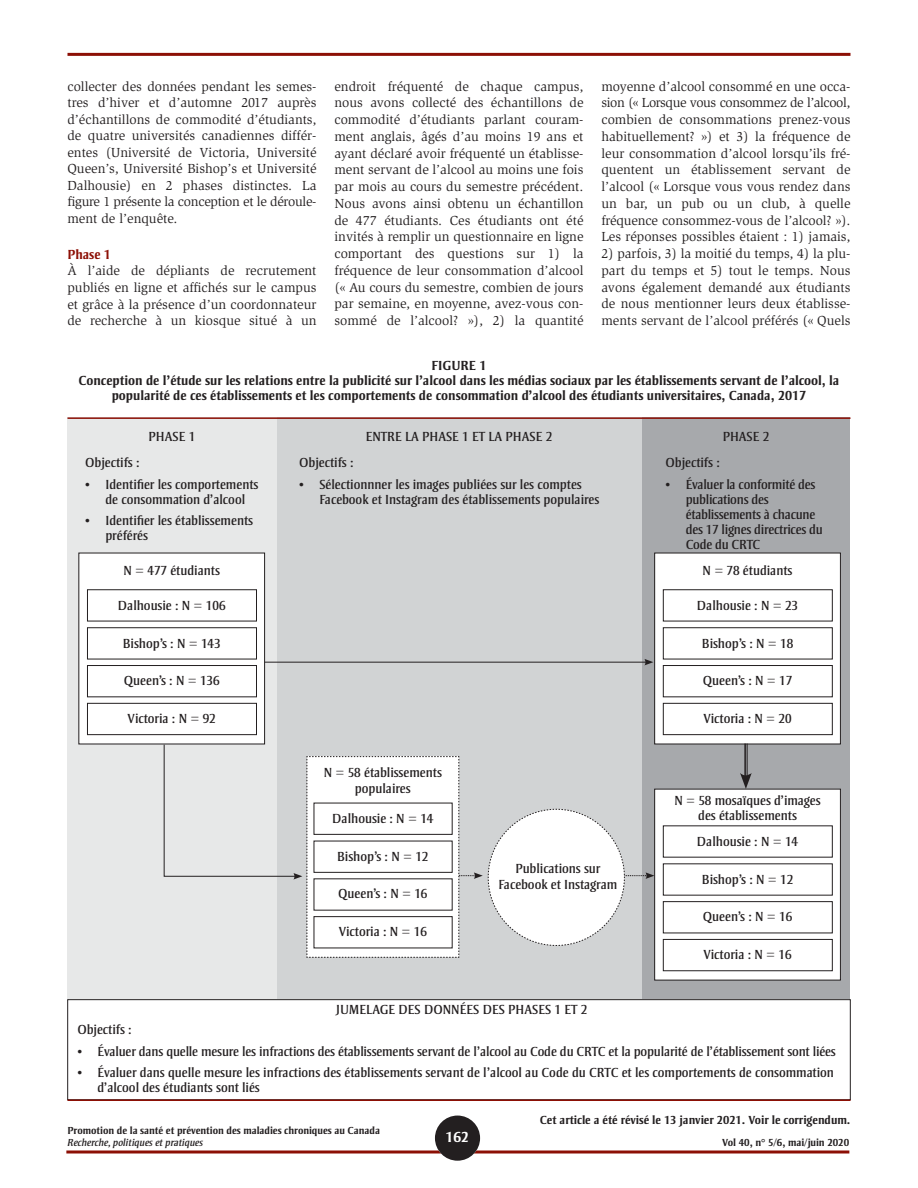
<style>
.page{position:relative;width:918px;height:1188px;background:#fff}
.page>*{position:absolute;margin:0;border:0;box-sizing:border-box;transform-origin:0 0}
.t1{font:700 15px "Strayhorn MT Std";color:#fff}
.BODY{font:13.5px/16.8px "Slimbach Std";color:#231f20;text-align:justify}
.BODY-2{font:13.5px/15px "Strayhorn MT Std";color:#231f20;text-align:center}
.Tableau_titre{font:700 13.5px/15px "Strayhorn MT Std";color:#231f20;text-align:center}
.Real_H4{font:700 13.5px "Strayhorn MT Std";color:#8c0f05}
.t2{font:700 12px "Strayhorn MT Std";color:#231f20}
.t3{font:700 10.5px "Strayhorn MT Std";color:#231f20}
.t4{font:italic 10.5px "Strayhorn MT Std";color:#231f20}
</style>
<div class="page">
<svg style="left:66px;top:1150px;width:783px;height:4px;background:#a84a43"></svg>
<hr style="left:68px;top:53px;width:782px;height:3px;background:#8c0f05">
<div style="left:435px;top:1116px;width:45px;height:45px;background:#231f20;border-radius:50%"></div>
<div style="left:68px;top:417px;width:210px;height:626px;background:#e7e8e8"></div>
<div style="left:641px;top:417px;width:209px;height:626px;background:#a7a9ac"></div>
<div style="left:277px;top:417px;width:365px;height:626px;background:#d1d3d4"></div>
<div style="left:79px;top:553px;width:186px;height:191px;background:#fff"></div>
<div style="left:655px;top:553px;width:185px;height:191px;background:#fff"></div>
<div style="left:654px;top:553px;width:187px;height:191px;border:1px solid #231f20"></div>
<div style="left:655px;top:789px;width:185px;height:191px;background:#fff"></div>
<div style="left:654px;top:789px;width:187px;height:191px;border:1px solid #231f20"></div>
<div style="left:68px;top:1000px;width:782px;height:100px;background:#fff"></div>
<div style="left:68px;top:999px;width:782px;height:101px;border:1px solid #231f20"></div>
<div style="left:87px;top:665px;width:170px;height:32px;border:1px solid #231f20"></div>
<div style="left:663px;top:665px;width:170px;height:32px;border:1px solid #231f20"></div>
<div style="left:663px;top:901px;width:170px;height:32px;border:1px solid #231f20"></div>
<div style="left:87px;top:703px;width:170px;height:32px;border:1px solid #231f20"></div>
<div style="left:663px;top:703px;width:170px;height:32px;border:1px solid #231f20"></div>
<div style="left:663px;top:939px;width:170px;height:32px;border:1px solid #231f20"></div>
<hr style="left:747px;top:744px;width:1px;height:35px;background:#231f20">
<hr style="left:744px;top:744px;width:2px;height:35px;background:#231f20">
<svg style="left:740px;top:773px;width:12px;height:16px"></svg>
<svg style="left:164px;top:744px;width:490px;height:214px"></svg>
<hr style="left:265px;top:662px;width:382px;height:1px;background:#231f20">
<svg style="left:644px;top:659px;width:9px;height:6px"></svg>
<hr style="left:68px;top:417px;width:782px;height:2px;background:#8c0f05">
<hr style="left:68px;top:1100px;width:782px;height:1px;background:#8c0f05">
<p class="BODY" style="left:68px;top:78px;width:251px">collecter des données pendant les semes&shy;tres d’hiver et d’automne 2017 auprès d’échantillons de commodité d’étudiants, de quatre universités canadiennes différ&shy;entes (Université de Victoria, Université Queen’s, Université Bishop’s et Université Dalhousie) en 2 phases distinctes. La f-igure 1 présente la conception et le déroule&shy;ment de l’enquête.</p>
<p class="Real_H4" style="left:68px;top:247px;width:45px">Phase 1</p>
<p class="BODY" style="left:68px;top:263px;width:251px">À l’aide de dépliants de recrutement publiés en ligne et affichés sur le campus et grâce à la présence d’un coordonnateur de recherche à un kiosque situé à un</p>
<p class="BODY" style="left:334px;top:78px;width:251px">endroit fréquenté de chaque campus, nous avons collecté des échantillons de commodité d’étudiants parlant couram&shy;ment anglais, âgés d’au moins 19 ans et ayant déclaré avoir fréquenté un établisse&shy;ment servant de l’alcool au moins une fois par mois au cours du semestre précédent.<br>Nous avons ainsi obtenu un échantillon de 477 étudiants. Ces étudiants ont été invités à remplir un questionnaire en ligne comportant des questions sur 1) la fréquence de leur consommation d’alcool (« Au cours du semestre, combien de jours par semaine, en moyenne, avez-vous con&shy;sommé de l’alcool? »), 2) la quantité</p>
<p class="BODY" style="left:602px;top:78px;width:251px">moyenne d’alcool consommé en une occa&shy;sion (« Lorsque vous consommez de l’alcool, combien de consommations prenez-vous habituellement? ») et 3) la fréquence de leur consommation d’alcool lorsqu’ils fré&shy;quentent un établissement servant de l’alcool (« Lorsque vous vous rendez dans un bar, un pub ou un club, à quelle fréquence consommez-vous de l’alcool? »).<br>Les réponses possibles étaient : 1) jamais,</p>
<p class="BODY" style="left:602px;top:245px;width:251px">2) parfois, 3) la moitié du temps, 4) la plu&shy;part du temps et 5) tout le temps. Nous avons également demandé aux étudiants de nous mentionner leurs deux établisse&shy;ments servant de l’alcool préférés (« Quels</p>
<p class="Tableau_titre" style="left:79px;top:358px;width:762px">FIGURE 1<br>Conception de l’étude sur les relations entre la publicité sur l’alcool dans les médias sociaux par les établissements servant de l’alcool, la popularité de ces établissements et les comportements de consommation d’alcool des étudiants universitaires, Canada, 2017</p>
<p class="BODY-2" style="left:149px;top:429px;width:48px">PHASE 1</p>
<p class="BODY-2" style="left:366px;top:429px;width:188px">ENTRE LA PHASE 1 ET LA PHASE 2</p>
<p class="BODY-2" style="left:723px;top:429px;width:48px">PHASE 2</p>
<p class="BODY-2" style="left:85px;top:455px;width:56px">Objectifs :</p>
<p class="BODY-2" style="left:85px;top:477px;width:175px">• Identifier les comportements de consommation d’alcool</p>
<p class="BODY-2" style="left:105px;top:513px;width:149px;text-align:left;text-indent:-20px">• Identifier les établissements préférés</p>
<p class="BODY-2" style="left:299px;top:455px;width:56px">Objectifs :</p>
<p class="BODY-2" style="left:319px;top:477px;width:281px;text-align:left;text-indent:-20px">• Sélectionnner les images publiées sur les comptes<br>Facebook et Instagram des établissements populaires</p>
<p class="BODY-2" style="left:665px;top:455px;width:56px">Objectifs :</p>
<p class="BODY-2" style="left:686px;top:477px;width:139px;text-align:left;text-indent:-20px">• Évaluer la conformité des publications des établissements à chacune des 17 lignes directrices du<br>Code du CRTC</p>
<p class="BODY-2" style="left:124px;top:563px;width:98px">N = 477 étudiants</p>
<p class="BODY-2" style="left:703px;top:563px;width:91px">N = 78 étudiants</p>
<p class="BODY-2" style="left:118px;top:598px;width:109px">Dalhousie : N = 106</p>
<p class="BODY-2" style="left:697px;top:598px;width:103px">Dalhousie : N = 23</p>
<p class="BODY-2" style="left:123px;top:636px;width:99px">Bishop’s : N = 143</p>
<p class="BODY-2" style="left:702px;top:636px;width:93px">Bishop’s : N = 18</p>
<p class="BODY-2" style="left:124px;top:673px;width:97px">Queen’s : N = 136</p>
<p class="BODY-2" style="left:703px;top:673px;width:91px">Queen’s : N = 17</p>
<p class="BODY-2" style="left:128px;top:711px;width:90px">Victoria : N = 92</p>
<p class="BODY-2" style="left:703px;top:711px;width:90px">Victoria : N = 20</p>
<p class="BODY-2" style="left:324px;top:764px;width:120px;line-height:16.5px">N = 58 établissements populaires</p>
<p class="BODY-2" style="left:332px;top:811px;width:103px">Dalhousie : N = 14</p>
<p class="BODY-2" style="left:337px;top:849px;width:93px">Bishop’s : N = 12</p>
<p class="BODY-2" style="left:338px;top:886px;width:91px">Queen’s : N = 16</p>
<p class="BODY-2" style="left:339px;top:925px;width:90px">Victoria : N = 16</p>
<p class="BODY-2" style="left:498px;top:860px;width:120px;line-height:16.5px">Publications sur<br>Facebook et Instagram</p>
<p class="BODY-2" style="left:336px;top:1002px;width:253px">JUMELAGE DES DONNÉES DES PHASES 1 ET 2</p>
<p class="BODY-2" style="left:674px;top:793px;width:148px">N = 58 mosaïques d’images des établissements</p>
<p class="BODY-2" style="left:697px;top:834px;width:103px">Dalhousie : N = 14</p>
<p class="BODY-2" style="left:702px;top:872px;width:93px">Bishop’s : N = 12</p>
<p class="BODY-2" style="left:703px;top:909px;width:91px">Queen’s : N = 16</p>
<p class="BODY-2" style="left:703px;top:947px;width:90px">Victoria : N = 16</p>
<p class="BODY-2" style="left:77px;top:1022px;width:56px">Objectifs :</p>
<p class="BODY-2" style="left:77px;top:1044px;width:760px">• Évaluer dans quelle mesure les infractions des établissements servant de l’alcool au Code du CRTC et la popularité de l’établissement sont liées</p>
<p class="BODY-2" style="left:98px;top:1066px;width:738px;text-align:left;text-indent:-20px">• Évaluer dans quelle mesure les infractions des établissements servant de l’alcool au Code du CRTC et les comportements de consommation d’alcool des étudiants sont liés</p>
<p class="t2" style="left:540px;top:1113px;width:312px">Cet article a été révisé le 13 janvier 2021. Voir le corrigendum.</p>
<p class="t3" style="left:68px;top:1125px;width:314px">Promotion de la santé et prévention des maladies chroniques au Canada</p>
<p class="t4" style="left:68px;top:1137px;width:137px">Recherche, politiques et pratiques</p>
<p class="t3" style="left:722px;top:1137px;width:129px">Vol 40, n° 5/6, mai/juin 2020</p>
<p class="t1" style="left:446px;top:1128px;width:25px">162</p>
</div>
